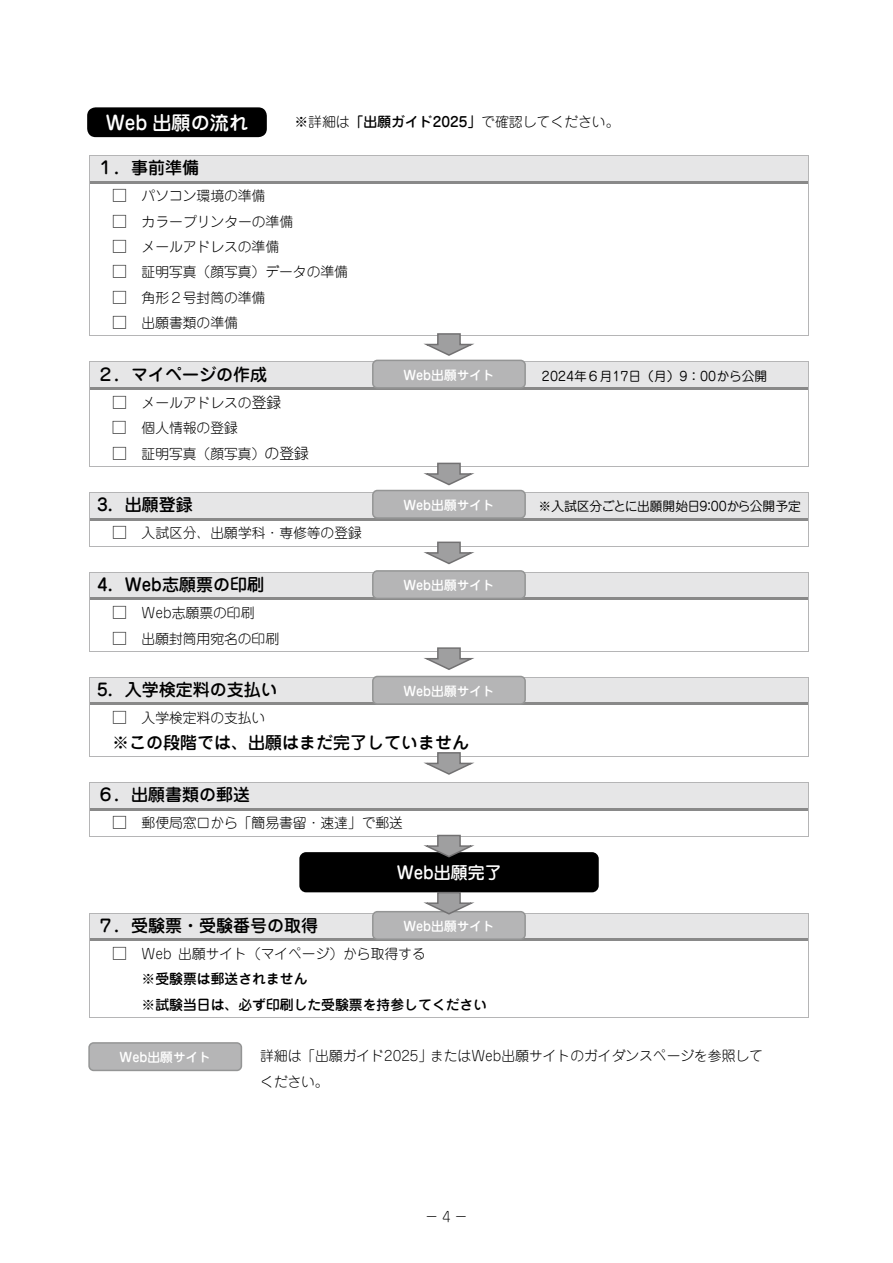
<style>
.page{position:relative;width:893px;height:1263px;background:#fff}
.page>*{position:absolute;margin:0;border:0;box-sizing:border-box;transform-origin:0 0}
.t1{font:500 19.2px "Jun 34 Pro";color:#fff}
.t2{font:500 16.95px "Jun 34 Pro";color:#000}
.t3{font:500 16.95px "Jun 34 Pro";color:#fff}
.t4{font:300 13.8px/26px "Jun 101 Pro";color:#000}
.t5{font:500 13.8px/25.3px "Jun 34 Pro";color:#000}
.t6{font:500 12.75px "Jun 34 Pro";color:#fff}
.t7{font:12.75px "Jun 201 Pro";color:#000}
.s1{font-size:14.85px}
.s2{font-family:"Jun 34 Pro";font-weight:500}
</style>
<div class="page">
<div style="left:87px;top:107px;width:180px;height:30px;background:#000;border-radius:9px"></div>
<div style="left:90px;top:156px;width:718px;height:25px;background:#e6e6e7"></div>
<div style="left:90px;top:362px;width:718px;height:26px;background:#e6e6e7"></div>
<div style="left:90px;top:493px;width:718px;height:25px;background:#e6e6e7"></div>
<div style="left:90px;top:572px;width:718px;height:26px;background:#e6e6e7"></div>
<div style="left:90px;top:677px;width:718px;height:26px;background:#e6e6e7"></div>
<div style="left:90px;top:783px;width:718px;height:25px;background:#e6e6e7"></div>
<div style="left:90px;top:913px;width:718px;height:26px;background:#e6e6e7"></div>
<hr style="left:90px;top:181px;width:718px;height:2px;background:#898989">
<hr style="left:90px;top:388px;width:718px;height:2px;background:#898989">
<hr style="left:90px;top:518px;width:718px;height:2px;background:#898989">
<hr style="left:90px;top:598px;width:718px;height:2px;background:#898989">
<hr style="left:90px;top:703px;width:718px;height:2px;background:#898989">
<hr style="left:90px;top:808px;width:718px;height:2px;background:#898989">
<hr style="left:90px;top:939px;width:718px;height:2px;background:#898989">
<hr style="left:90px;top:155px;width:718px;height:1px;background:#b5b5b6">
<svg style="left:89px;top:155px;width:1px;height:28px"></svg>
<svg style="left:808px;top:155px;width:1px;height:28px"></svg>
<hr style="left:89px;top:183px;width:1px;height:152px;background:#b5b5b6">
<hr style="left:90px;top:335px;width:718px;height:1px;background:#b5b5b6">
<hr style="left:808px;top:183px;width:1px;height:152px;background:#b5b5b6">
<hr style="left:90px;top:361px;width:718px;height:1px;background:#b5b5b6">
<svg style="left:89px;top:361px;width:1px;height:29px"></svg>
<svg style="left:808px;top:361px;width:1px;height:29px"></svg>
<hr style="left:89px;top:390px;width:1px;height:76px;background:#b5b5b6">
<hr style="left:90px;top:466px;width:718px;height:1px;background:#b5b5b6">
<hr style="left:808px;top:390px;width:1px;height:76px;background:#b5b5b6">
<hr style="left:90px;top:492px;width:718px;height:1px;background:#b5b5b6">
<svg style="left:89px;top:492px;width:1px;height:55px"></svg>
<hr style="left:90px;top:546px;width:718px;height:1px;background:#b5b5b6">
<svg style="left:808px;top:492px;width:1px;height:55px"></svg>
<hr style="left:90px;top:572px;width:718px;height:1px;background:#b5b5b6">
<svg style="left:89px;top:572px;width:1px;height:28px"></svg>
<svg style="left:808px;top:572px;width:1px;height:28px"></svg>
<hr style="left:89px;top:600px;width:1px;height:51px;background:#b5b5b6">
<hr style="left:90px;top:651px;width:718px;height:1px;background:#b5b5b6">
<hr style="left:808px;top:600px;width:1px;height:51px;background:#b5b5b6">
<hr style="left:90px;top:677px;width:718px;height:1px;background:#b5b5b6">
<svg style="left:89px;top:677px;width:1px;height:28px"></svg>
<svg style="left:808px;top:677px;width:1px;height:28px"></svg>
<hr style="left:89px;top:705px;width:1px;height:51px;background:#b5b5b6">
<hr style="left:90px;top:756px;width:718px;height:1px;background:#b5b5b6">
<hr style="left:808px;top:705px;width:1px;height:51px;background:#b5b5b6">
<hr style="left:90px;top:782px;width:718px;height:1px;background:#b5b5b6">
<svg style="left:89px;top:782px;width:1px;height:55px"></svg>
<hr style="left:90px;top:836px;width:718px;height:1px;background:#b5b5b6">
<svg style="left:808px;top:782px;width:1px;height:55px"></svg>
<hr style="left:90px;top:913px;width:718px;height:1px;background:#b5b5b6">
<svg style="left:89px;top:913px;width:1px;height:28px"></svg>
<svg style="left:808px;top:913px;width:1px;height:28px"></svg>
<hr style="left:89px;top:941px;width:1px;height:76px;background:#b5b5b6">
<hr style="left:90px;top:1017px;width:718px;height:1px;background:#b5b5b6">
<hr style="left:808px;top:941px;width:1px;height:76px;background:#b5b5b6">
<div style="left:299px;top:852px;width:300px;height:40px;background:#000;border-radius:7px"></div>
<svg style="left:425px;top:333px;width:49px;height:23px"></svg>
<svg style="left:425px;top:462px;width:49px;height:24px"></svg>
<svg style="left:425px;top:541px;width:49px;height:24px"></svg>
<svg style="left:425px;top:647px;width:49px;height:23px"></svg>
<svg style="left:425px;top:752px;width:49px;height:23px"></svg>
<svg style="left:425px;top:834px;width:53px;height:24px"></svg>
<div style="left:373px;top:912px;width:152px;height:27px;background:#b5b5b6;border-radius:5px"></div>
<div style="left:372px;top:911px;width:154px;height:29px;border:2px solid #949595;border-radius:5px"></div>
<div style="left:89px;top:1043px;width:152px;height:27px;background:#b5b5b6;border-radius:5px"></div>
<div style="left:88px;top:1042px;width:154px;height:29px;border:2px solid #949595;border-radius:5px"></div>
<div style="left:373px;top:360px;width:152px;height:28px;background:#b5b5b6;border-radius:5px"></div>
<div style="left:372px;top:360px;width:154px;height:29px;border:2px solid #949595;border-radius:5px"></div>
<div style="left:373px;top:490px;width:152px;height:28px;background:#b5b5b6;border-radius:5px"></div>
<div style="left:372px;top:490px;width:154px;height:29px;border:2px solid #949595;border-radius:5px"></div>
<div style="left:373px;top:571px;width:152px;height:27px;background:#b5b5b6;border-radius:5px"></div>
<div style="left:372px;top:570px;width:154px;height:29px;border:2px solid #949595;border-radius:5px"></div>
<div style="left:373px;top:676px;width:152px;height:28px;background:#b5b5b6;border-radius:5px"></div>
<div style="left:372px;top:676px;width:154px;height:29px;border:2px solid #949595;border-radius:5px"></div>
<svg style="left:425px;top:891px;width:53px;height:24px"></svg>
<h1 class="t1" style="left:106px;top:107px;width:144px">Web 出願の流れ</h1>
<p class="t2" style="left:97px;top:155px;width:104px">１．事前準備</p>
<p class="t4" style="left:112px;top:181px;width:155px"><span class="s1">□</span> パソコン環境の準備</p>
<p class="t4" style="left:112px;top:207px;width:183px"><span class="s1">□</span> カラープリンターの準備</p>
<p class="t4" style="left:112px;top:232px;width:169px"><span class="s1">□</span> メールアドレスの準備</p>
<p class="t4" style="left:112px;top:258px;width:238px"><span class="s1">□</span> 証明写真（顔写真）データの準備</p>
<p class="t4" style="left:112px;top:283px;width:155px"><span class="s1">□</span> 角形２号封筒の準備</p>
<p class="t4" style="left:112px;top:308px;width:127px"><span class="s1">□</span> 出願書類の準備</p>
<p class="t2" style="left:97px;top:361px;width:172px">２．マイページの作成</p>
<p class="t7" style="left:542px;top:366px;width:227px">2024年６月17日（月）9：00から公開</p>
<p class="t4" style="left:112px;top:388px;width:171px"><span class="s1">□</span> メールアドレスの<span class="s1">登録</span></p>
<p class="t4" style="left:112px;top:413px;width:127px"><span class="s1">□</span> 個人情報の登録</p>
<p class="t4" style="left:112px;top:439px;width:199px"><span class="s1">□</span> 証明写真（顔写真）<span class="s1">の登録</span></p>
<p class="t2" style="left:97px;top:492px;width:97px">3．出願登録</p>
<p class="t7" style="left:539px;top:496px;width:264px">※入試区分ごとに出願開始日9：00から公開予定</p>
<p class="t4" style="left:112px;top:519px;width:251px"><span class="s1">□</span> 入試区分、出願学科・専修等の登録</p>
<p class="t2" style="left:97px;top:571px;width:168px">4．Web志願票の印刷</p>
<p class="t4" style="left:112px;top:598px;width:144px"><span class="s1">□</span> Web志願票の印刷</p>
<p class="t4" style="left:112px;top:624px;width:169px"><span class="s1">□</span> 出願封筒用宛名の印刷</p>
<p class="t2" style="left:97px;top:676px;width:182px">5．入学検定料の支払い</p>
<p class="t4" style="left:112px;top:703px;width:155px"><span class="s1">□</span> 入学検定料の支払い</p>
<p class="t2" style="left:112px;top:729px;width:359px">※この段階では、出願はまだ完了していません</p>
<p class="t2" style="left:97px;top:782px;width:155px">６．出願書類の郵送</p>
<p class="t4" style="left:112px;top:808px;width:292px"><span class="s1">□</span> 郵便局窓口から「簡易書留・速達」で郵送</p>
<p class="t4" style="left:294px;top:107px;width:327px">※詳細は<span class="s2">「出願ガイド2025」</span>で確認してください。</p>
<p class="t6" style="left:403px;top:365px;width:93px">Web出願サイト</p>
<p class="t6" style="left:403px;top:495px;width:93px">Web出願サイト</p>
<p class="t6" style="left:403px;top:575px;width:93px">Web出願サイト</p>
<p class="t6" style="left:403px;top:681px;width:93px">Web出願サイト</p>
<p class="t3" style="left:397px;top:859px;width:107px">Web出願完了</p>
<p class="t2" style="left:97px;top:912px;width:223px">７．受験票・受験番号の取得</p>
<p class="t4" style="left:112px;top:939px;width:315px"><span class="s1">□</span> Web 出願サイト（マイページ）から取得する</p>
<p class="t5" style="left:142px;top:965px;width:347px">※受験票は郵送されません<br>※試験当日は、必ず印刷した受験票を持参してください</p>
<p class="t4" style="left:260px;top:1041px;width:504px">詳細は「出願ガイド2025」またはWeb出願サイトのガイダンスページを参照してください。</p>
<p class="t6" style="left:403px;top:916px;width:93px">Web出願サイト</p>
<p class="t6" style="left:120px;top:1047px;width:93px">Web出願サイト</p>
<p class="t4" style="left:425px;top:1202px;width:45px">−4−</p>
</div>
